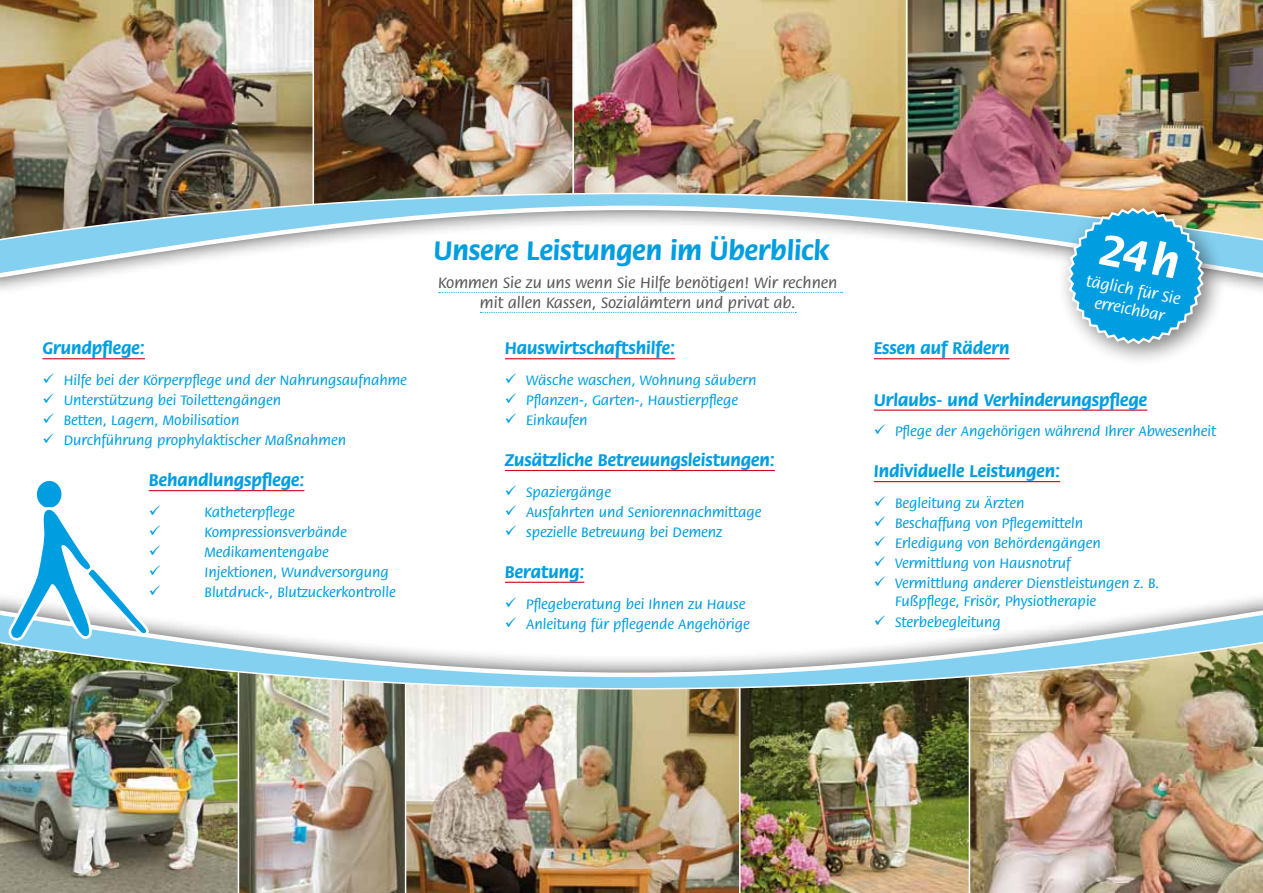
<style>
.page{position:relative;width:1263px;height:893px;background:#fff}
.page>*{position:absolute;margin:0;border:0;box-sizing:border-box;transform-origin:0 0}
.t1{font:700 28.5px "Flora Std";color:#009ee0}
.t2{font:700 18px "Flora Std";color:#009ee0}
.t3{font:500 16.5px/19.8px "Flora Std";color:#58585a;text-align:center}
.t4{font:500 16.5px "Flora Std";color:#fff}
.t5{font:500 15px/20.1px "Flora Std";color:#009ee0}
</style>
<div class="page">
<svg style="left:0;top:606px;width:1263px;height:34px"></svg>
<svg style="left:0;top:243px;width:1263px;height:39px"></svg>
<img style="left:0;top:0;width:1263px;height:243px">
<img style="left:0;top:640px;width:1263px;height:253px">
<svg style="left:439px;top:292px;width:404px;height:1px"></svg>
<svg style="left:480px;top:312px;width:316px;height:1px"></svg>
<hr style="left:43px;top:358px;width:102px;height:1px;background:#cd071e">
<hr style="left:149px;top:490px;width:155px;height:1px;background:#cd071e">
<div style="left:1056px;top:196px;width:171px;height:172px;background:#000;opacity:.5"></div>
<hr style="left:505px;top:358px;width:170px;height:1px;background:#cd071e">
<hr style="left:505px;top:470px;width:270px;height:1px;background:#cd071e">
<hr style="left:505px;top:582px;width:79px;height:1px;background:#cd071e">
<hr style="left:874px;top:358px;width:135px;height:1px;background:#cd071e">
<hr style="left:874px;top:410px;width:273px;height:1px;background:#cd071e">
<hr style="left:874px;top:481px;width:186px;height:1px;background:#cd071e">
<hr style="left:238px;top:672px;width:1px;height:221px;background:#fff">
<hr style="left:313px;top:0;width:1px;height:205px;background:#fff">
<hr style="left:572px;top:0;width:2px;height:193px;background:#fff">
<hr style="left:906px;top:0;width:1px;height:203px;background:#fff">
<hr style="left:405px;top:683px;width:1px;height:210px;background:#fff">
<hr style="left:739px;top:688px;width:1px;height:205px;background:#fff">
<hr style="left:969px;top:676px;width:1px;height:217px;background:#fff">
<svg style="left:7px;top:480px;width:153px;height:163px"></svg>
<svg style="left:506px;top:617px;width:10px;height:10px"></svg>
<svg style="left:875px;top:615px;width:10px;height:10px"></svg>
<svg style="left:1066px;top:206px;width:139px;height:140px;background:#43acd5"></svg>
<p class="t2" style="left:43px;top:339px;width:104px">Grundpflege:</p>
<p class="t5" style="left:64px;top:371px;width:345px">Hilfe bei der Körperpflege und der Nahrungsaufnahme Unterstützung bei Toilettengängen<br>Betten, Lagern, Mobilisation<br>Durchführung prophylaktischer Maßnahmen</p>
<p class="t2" style="left:149px;top:471px;width:157px">Behandlungspflege:</p>
<p class="t5" style="left:205px;top:502px;width:193px">Katheterpflege<br>Kompressionsverbände<br>Medikamentengabe<br>Injektionen, Wundversorgung<br>Blutdruck-, Blutzuckerkontrolle</p>
<h1 class="t1" style="left:434px;top:235px;width:397px">Unsere Leistungen im Überblick</h1>
<p class="t3" style="left:438px;top:273px;width:401px">Kommen Sie zu uns wenn Sie Hilfe benötigen! Wir rechnen mit allen Kassen, Sozialämtern und privat ab.</p>
<p class="t2" style="left:505px;top:339px;width:172px">Hauswirtschaftshilfe:</p>
<p class="t5" style="left:526px;top:371px;width:232px">Wäsche waschen, Wohnung säubern<br>Pflanzen-, Garten-, Haustierpflege<br>Einkaufen</p>
<p class="t2" style="left:505px;top:450px;width:271px">Zusätzliche Betreuungsleistungen:</p>
<p class="t5" style="left:526px;top:482px;width:237px">Spaziergänge<br>Ausfahrten und Seniorennachmittage spezielle Betreuung bei Demenz</p>
<p class="t2" style="left:505px;top:562px;width:81px">Beratung:</p>
<p class="t5" style="left:526px;top:594px;width:225px">Pflegeberatung bei Ihnen zu Hause<br>Anleitung für pflegende Angehörige</p>
<p class="t4" style="left:1088px;top:272px;width:97px;rotate:11deg">täglich für Sie</p>
<p class="t4" style="left:1096px;top:294px;width:73px;rotate:11deg">erreichbar</p>
<p class="t2" style="left:874px;top:339px;width:137px">Essen auf Rädern</p>
<p class="t2" style="left:874px;top:390px;width:275px">Urlaubs- und Verhinderungspflege</p>
<p class="t5" style="left:895px;top:422px;width:322px">Pflege der Angehörigen während Ihrer Abwesenheit</p>
<p class="t2" style="left:874px;top:462px;width:188px">Individuelle Leistungen:</p>
<p class="t5" style="left:895px;top:493px;width:266px">Begleitung zu Ärzten<br>Beschaffung von Pflegemitteln<br>Erledigung von Behördengängen<br>Vermittlung von Hausnotruf<br>Vermittlung anderer Dienstleistungen z. B.</p>
<p class="t5" style="left:895px;top:592px;width:203px">Fußpflege, Frisör, Physiotherapie<br>Sterbebegleitung</p>
</div>
